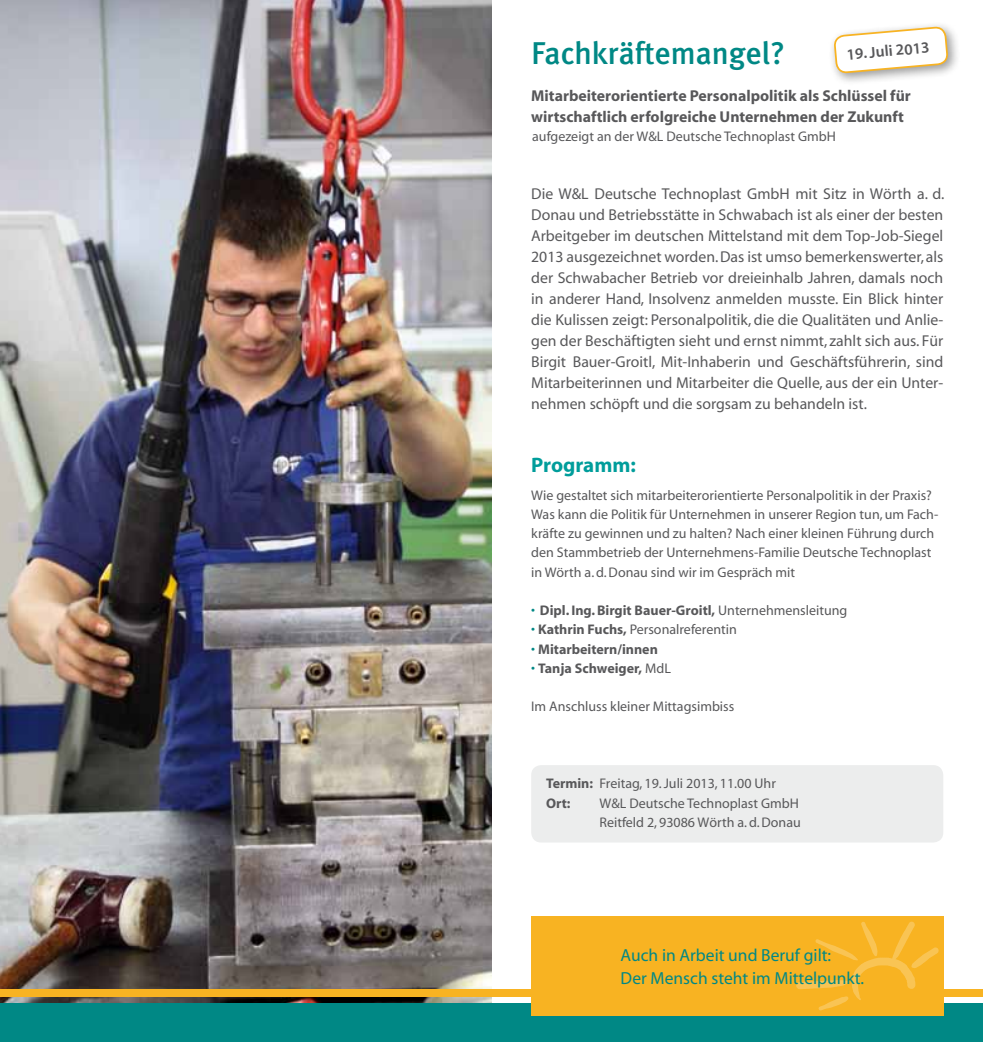
<style>
.page{position:relative;width:983px;height:1042px;background:#fff}
.page>*{position:absolute;margin:0;border:0;box-sizing:border-box;transform-origin:0 0}
.t1{font:500 31.5px "Meta Plus";color:#008885}
.t2{font:700 21px "Myriad";color:#009d9b}
.t3{font:17.5px/22.8px "Myriad";color:#008885}
.t4{font:15.75px/21px "Myriad";color:#58585a;text-align:justify}
.t5{font:700 15.75px/21px "Myriad";color:#58585a}
.t6{font:600 15.75px "Myriad";color:#58585a}
.t7{font:14px/19.2px "Myriad";color:#58585a}
.t8{font:700 14px "Myriad";color:#58585a}
.s1{font-weight:400;color:#008885}
.s2{font-weight:400}
.s3{color:#008885}
.s4{font-weight:700}
</style>
<div class="page">
<img style="left:0;top:0;width:491px;height:1003px">
<div style="left:0;top:1003px;width:982px;height:39px;background:#008885"></div>
<div style="left:0;top:989px;width:982px;height:7px;background:#f8b322"></div>
<div style="left:531px;top:765px;width:412px;height:77px;background:#eceded;border-radius:10px"></div>
<div style="left:828px;top:21px;width:132px;height:65px;background:#000;opacity:.4"></div>
<svg style="left:833px;top:21px;width:114px;height:65px"></svg>
<div style="left:531px;top:916px;width:412px;height:99px;background:#f8b322"></div>
<svg style="left:796px;top:921px;width:142px;height:89px"></svg>
<h1 class="t1" style="left:531px;top:35px;width:255px">Fachkräftemangel?</h1>
<p class="t6" style="left:845px;top:46px;width:85px;rotate:-5deg">19. Juli 2013</p>
<p class="t5" style="left:531px;top:86px;width:381px">Mitarbeiterorientierte Personalpolitik als Schlüssel für wirtschaftlich erfolgreiche Unternehmen der Zukunft</p>
<p class="t7" style="left:532px;top:128px;width:305px">aufgezeigt an der W&amp;L Deutsche Technoplast GmbH</p>
<p class="t4" style="left:531px;top:183px;width:414px">Die W&amp;L Deutsche Technoplast GmbH mit Sitz in Wörth a. d.<br>Donau und Betriebsstätte in Schwabach ist als einer der besten Arbeitgeber im deutschen Mittelstand mit dem Top-Job-Siegel 2013 ausgezeichnet worden. Das ist umso bemerkenswerter, als der Schwabacher Betrieb vor dreieinhalb Jahren, damals noch in anderer Hand, Insolvenz anmelden musste. Ein Blick hinter die Kulissen zeigt: Personalpolitik, die die Qualitäten und Anlie&shy;gen der Beschäftigten sieht und ernst nimmt, zahlt sich aus. Für Birgit Bauer-Groitl, Mit-Inhaberin und Geschäftsführerin, sind Mitarbeiterinnen und Mitarbeiter die Quelle, aus der ein Unter&shy;nehmen schöpft und die sorgsam zu behandeln ist.</p>
<h2 class="t2" style="left:531px;top:454px;width:106px">Programm:</h2>
<p class="t7" style="left:531px;top:486px;width:408px">Wie gestaltet sich mitarbeiterorientierte Personalpolitik in der Praxis?<br>Was kann die Politik für Unternehmen in unserer Region tun, um Fach&shy;kräfte zu gewinnen und zu halten? Nach einer kleinen Führung durch den Stammbetrieb der Unternehmens-Familie Deutsche Technoplast in Wörth a. d. Donau sind wir im Gespräch mit</p>
<p class="t8" style="left:531px;top:603px;width:317px"><span class="s1">•</span> Dipl. Ing. Birgit Bauer-Groitl, <span class="s2">Unternehmensleitung</span></p>
<p class="t7" style="left:531px;top:621px;width:207px"><span class="s3">•</span> <span class="s4">Kathrin Fuchs,</span> Personalreferentin</p>
<p class="t8" style="left:531px;top:642px;width:128px"><span class="s1">•</span> Mitarbeitern/innen</p>
<p class="t8" style="left:531px;top:661px;width:141px"><span class="s1">•</span> Tanja Schweiger, <span class="s2">MdL</span></p>
<p class="t7" style="left:531px;top:698px;width:204px">Im Anschluss kleiner Mittagsimbiss</p>
<p class="t7" style="left:546px;top:775px;width:231px"><span class="s4">Termin:</span> Freitag, 19. Juli 2013, 11.00 Uhr<br><span class="s4">Ort:</span></p>
<p class="t7" style="left:599px;top:794px;width:203px">W&amp;L Deutsche Technoplast GmbH<br>Reitfeld 2, 93086 Wörth a. d. Donau</p>
<p class="t3" style="left:620px;top:945px;width:245px">Auch in Arbeit und Beruf gilt:<br>Der Mensch steht im Mittelpunkt.</p>
</div>
